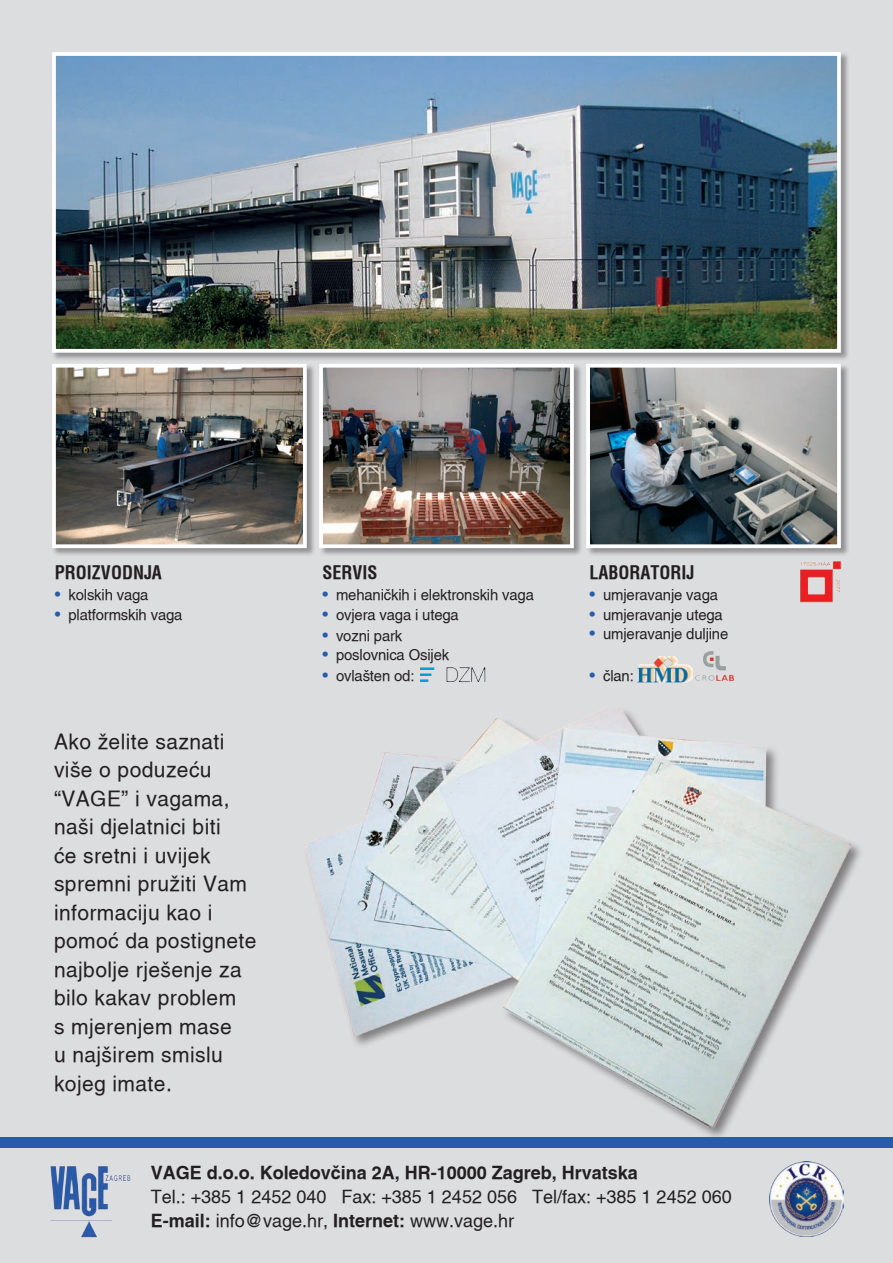
<style>
.page{position:relative;width:893px;height:1263px;background:#dcdddf}
.page>*{position:absolute;margin:0;border:0;box-sizing:border-box;transform-origin:0 0}
.t1{font:21px/28.5px "Helvetica X";letter-spacing:.02em;color:#231f20}
.t2{font:18px/24px "Helvetica X";color:#231f20}
.t3{font:18px "Helvetica Bold X";color:#231f20}
.t4{font:18px "Helvetica Cond Bold X";color:#231f20}
.t5{font:15px "Helvetica X";letter-spacing:-.01em;color:#231f20}
.s1{font-size:16.5px;color:#275caa}
.s2{font-family:"Helvetica Bold X"}
</style>
<div class="page">
<img style="left:50px;top:1166px;width:81px;height:72px">
<div style="left:303px;top:707px;width:561px;height:434px;background:#231f20;opacity:.5"></div>
<img style="left:304px;top:709px;width:546px;height:418px">
<div style="left:586px;top:363px;width:264px;height:194px;background:#231f20;opacity:.4"></div>
<img style="left:591px;top:369px;width:245px;height:174px">
<div style="left:586px;top:364px;width:255px;height:184px;border:4px solid #fff"></div>
<div style="left:319px;top:363px;width:264px;height:194px;background:#231f20;opacity:.4"></div>
<img style="left:324px;top:369px;width:245px;height:174px">
<div style="left:319px;top:364px;width:255px;height:184px;border:4px solid #fff"></div>
<div style="left:52px;top:363px;width:264px;height:194px;background:#231f20;opacity:.4"></div>
<img style="left:57px;top:369px;width:245px;height:174px">
<div style="left:52px;top:364px;width:255px;height:184px;border:4px solid #fff"></div>
<div style="left:52px;top:52px;width:798px;height:310px;background:#231f20;opacity:.4"></div>
<img style="left:57px;top:57px;width:779px;height:291px">
<div style="left:52px;top:52px;width:789px;height:301px;border:4px solid #fff"></div>
<img style="left:420px;top:667px;width:66px;height:15px">
<img style="left:769px;top:1161px;width:75px;height:75px">
<div style="left:0;top:1138px;width:893px;height:10px;background:#275caa"></div>
<img style="left:800px;top:561px;width:41px;height:41px">
<img style="left:695px;top:651px;width:39px;height:30px">
<img style="left:637px;top:657px;width:55px;height:26px">
<p class="t4" style="left:55px;top:561px;width:109px">PROIZVODNJA</p>
<p class="t5" style="left:55px;top:586px;width:95px"><span class="s1">•</span> kolskih vaga</p>
<p class="t5" style="left:55px;top:605px;width:129px"><span class="s1">•</span> platformskih vaga</p>
<p class="t1" style="left:54px;top:727px;width:204px">Ako želite saznati više o poduzeću “VAGE” i vagama, naši djelatnici biti<br>će sretni i uvijek spremni pružiti Vam informaciju kao i pomoć da postignete najbolje rješenje za bilo kakav problem<br>s mjerenjem mase<br>u najširem smislu kojeg imate.</p>
<p class="t4" style="left:323px;top:561px;width:57px">SERVIS</p>
<p class="t5" style="left:323px;top:586px;width:213px"><span class="s1">•</span> mehaničkih i elektronskih vaga</p>
<p class="t5" style="left:323px;top:605px;width:138px"><span class="s1">•</span> ovjera vaga i utega</p>
<p class="t5" style="left:323px;top:626px;width:81px"><span class="s1">•</span> vozni park</p>
<p class="t5" style="left:323px;top:646px;width:128px"><span class="s1">•</span> poslovnica Osijek</p>
<p class="t5" style="left:323px;top:667px;width:93px"><span class="s1">•</span> ovlašten od:</p>
<p class="t4" style="left:590px;top:561px;width:107px">LABORATORIJ</p>
<p class="t5" style="left:590px;top:586px;width:130px"><span class="s1">•</span> umjeravanje vaga</p>
<p class="t5" style="left:590px;top:605px;width:135px"><span class="s1">•</span> umjeravanje utega</p>
<p class="t5" style="left:590px;top:625px;width:140px"><span class="s1">•</span> umjeravanje duljine</p>
<p class="t5" style="left:590px;top:667px;width:46px"><span class="s1">•</span> član:</p>
<p class="t3" style="left:151px;top:1161px;width:489px">VAGE d.o.o. Koledovčina 2A, HR-10000 Zagreb, Hrvatska</p>
<p class="t2" style="left:151px;top:1184px;width:582px">Tel.: +385 1 2452 040 Fax: +385 1 2452 056 Tel/fax: +385 1 2452 060<br><span class="s2">E-mail:</span> info@vage.hr, <span class="s2">Internet:</span> www.vage.hr</p>
</div>
